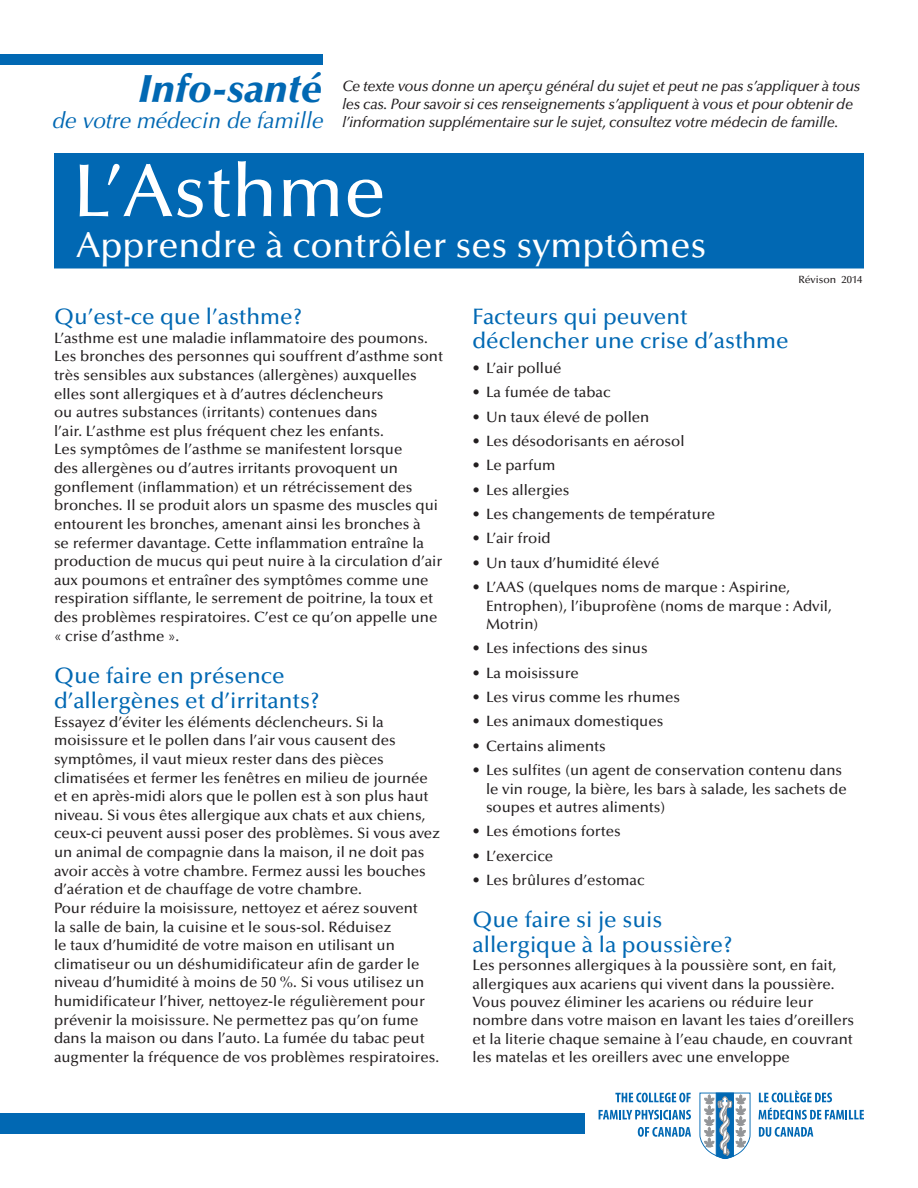
<style>
.page{position:relative;width:918px;height:1188px;background:#fff}
.page>*{position:absolute;margin:0;border:0;box-sizing:border-box;transform-origin:0 0}
.MAINHEAD{font:500 75px "Optima";color:#fff}
.t1{font:italic 900 39px "Optima";color:#0168b3}
.MAINHEAD-2{font:500 36px "Optima";color:#fff}
.t2{font:500 22.5px/24.3px "Optima";color:#0168b3}
.t3{font:italic 22.5px "Optima";color:#0168b3}
.BEGIN_PARAGRAPH{font:500 15px/18.6px "Optima";color:#231f20}
.BULLET{font:500 15px/18.3px "Optima";color:#231f20}
.t4{font:italic 500 15px/18px "Optima";letter-spacing:-.02em;color:#231f20}
.t5{font:500 10.5px "Optima";color:#231f20}
</style>
<div class="page">
<div style="left:0;top:1113px;width:585px;height:21px;background:#0168b3"></div>
<svg style="left:759px;top:1091px;width:73px;height:11px"></svg>
<svg style="left:759px;top:1108px;width:105px;height:12px"></svg>
<svg style="left:759px;top:1127px;width:54px;height:10px"></svg>
<svg style="left:615px;top:1093px;width:76px;height:9px"></svg>
<svg style="left:599px;top:1110px;width:92px;height:10px"></svg>
<svg style="left:638px;top:1127px;width:53px;height:10px"></svg>
<svg style="left:699px;top:1092px;width:52px;height:67px"></svg>
<div style="left:0;top:54px;width:322px;height:11px;background:#0168b3"></div>
<div style="left:54px;top:153px;width:810px;height:75px;background:#0168b3"></div>
<div style="left:54px;top:194px;width:810px;height:75px;background:#0168b3"></div>
<h2 class="t1" style="left:138px;top:66px;width:186px">Info-santé</h2>
<h3 class="t3" style="left:52px;top:107px;width:272px">de votre médecin de famille</h3>
<p class="t4" style="left:342px;top:77px;width:520px">Ce texte vous donne un aperçu général du sujet et peut ne pas s’appliquer à tous les cas. Pour savoir si ces renseignements s’appliquent à vous et pour obtenir de l’information supplémentaire sur le sujet, consultez votre médecin de famille.</p>
<p class="MAINHEAD" style="left:73px;top:149px;width:315px">L’Asthme</p>
<p class="MAINHEAD-2" style="left:76px;top:224px;width:631px">Apprendre à contrôler ses symptômes</p>
<p class="t5" style="left:798px;top:274px;width:66px">Révison 2014</p>
<p class="t2" style="left:54px;top:305px;width:250px">Qu’est-ce que l’asthme?</p>
<p class="BEGIN_PARAGRAPH" style="left:54px;top:329px;width:391px">L’asthme est une maladie inflammatoire des poumons.<br>Les bronches des personnes qui souffrent d’asthme sont très sensibles aux substances (allergènes) auxquelles elles sont allergiques et à d’autres déclencheurs<br>ou autres substances (irritants) contenues dans<br>l’air. L’asthme est plus fréquent chez les enfants.<br>Les symptômes de l’asthme se manifestent lorsque<br>des allergènes ou d’autres irritants provoquent un gonflement (inflammation) et un rétrécissement des bronches. Il se produit alors un spasme des muscles qui entourent les bronches, amenant ainsi les bronches à<br>se refermer davantage. Cette inflammation entraîne la production de mucus qui peut nuire à la circulation d’air aux poumons et entraîner des symptômes comme une respiration sifflante, le serrement de poitrine, la toux et des problèmes respiratoires. C’est ce qu’on appelle une « crise d’asthme ».</p>
<p class="t2" style="left:54px;top:664px;width:268px">Que faire en présence d’allergènes et d’irritants?</p>
<p class="BEGIN_PARAGRAPH" style="left:54px;top:713px;width:387px">Essayez d’éviter les éléments déclencheurs. Si la moisissure et le pollen dans l’air vous causent des symptômes, il vaut mieux rester dans des pièces climatisées et fermer les fenêtres en milieu de journée et en après-midi alors que le pollen est à son plus haut niveau. Si vous êtes allergique aux chats et aux chiens, ceux-ci peuvent aussi poser des problèmes. Si vous avez un animal de compagnie dans la maison, il ne doit pas avoir accès à votre chambre. Fermez aussi les bouches d’aération et de chauffage de votre chambre.</p>
<p class="BEGIN_PARAGRAPH" style="left:54px;top:899px;width:387px">Pour réduire la moisissure, nettoyez et aérez souvent<br>la salle de bain, la cuisine et le sous-sol. Réduisez<br>le taux d’humidité de votre maison en utilisant un climatiseur ou un déshumidificateur afin de garder le niveau d’humidité à moins de 50 %. Si vous utilisez un humidificateur l’hiver, nettoyez-le régulièrement pour prévenir la moisissure. Ne permettez pas qu’on fume dans la maison ou dans l’auto. La fumée du tabac peut augmenter la fréquence de vos problèmes respiratoires.</p>
<p class="t2" style="left:472px;top:305px;width:318px">Facteurs qui peuvent déclencher une crise d’asthme</p>
<p class="BULLET" style="left:472px;top:359px;width:91px">• L’air pollué</p>
<p class="BULLET" style="left:472px;top:383px;width:140px">• La fumée de tabac</p>
<p class="BULLET" style="left:472px;top:408px;width:178px">• Un taux élevé de pollen</p>
<p class="BULLET" style="left:472px;top:432px;width:214px">• Les désodorisants en aérosol</p>
<p class="BULLET" style="left:472px;top:456px;width:85px">• Le parfum</p>
<p class="BULLET" style="left:472px;top:481px;width:99px">• Les allergies</p>
<p class="BULLET" style="left:472px;top:505px;width:244px">• Les changements de température</p>
<p class="BULLET" style="left:472px;top:530px;width:80px">• L’air froid</p>
<p class="BULLET" style="left:472px;top:554px;width:188px">• Un taux d’humidité élevé</p>
<p class="BULLET" style="left:486px;top:578px;width:347px;text-indent:-14px">• L’AAS (quelques noms de marque : Aspirine,<br>Entrophen), l’ibuprofène (noms de marque : Advil,<br>Motrin)</p>
<p class="BULLET" style="left:472px;top:639px;width:177px">• Les infections des sinus</p>
<p class="BULLET" style="left:472px;top:664px;width:108px">• La moisissure</p>
<p class="BULLET" style="left:472px;top:688px;width:209px">• Les virus comme les rhumes</p>
<p class="BULLET" style="left:472px;top:713px;width:192px">• Les animaux domestiques</p>
<p class="BULLET" style="left:472px;top:737px;width:135px">• Certains aliments</p>
<p class="BULLET" style="left:486px;top:761px;width:362px;text-indent:-14px">• Les sulfites (un agent de conservation contenu dans le vin rouge, la bière, les bars à salade, les sachets de soupes et autres aliments)</p>
<p class="BULLET" style="left:472px;top:822px;width:150px">• Les émotions fortes</p>
<p class="BULLET" style="left:472px;top:847px;width:82px">• L’exercice</p>
<p class="BULLET" style="left:472px;top:871px;width:174px">• Les brûlures d’estomac</p>
<p class="t2" style="left:472px;top:908px;width:262px">Que faire si je suis allergique à la poussière?</p>
<p class="BEGIN_PARAGRAPH" style="left:472px;top:956px;width:383px">Les personnes allergiques à la poussière sont, en fait, allergiques aux acariens qui vivent dans la poussière.<br>Vous pouvez éliminer les acariens ou réduire leur nombre dans votre maison en lavant les taies d’oreillers et la literie chaque semaine à l’eau chaude, en couvrant les matelas et les oreillers avec une enveloppe</p>
</div>
